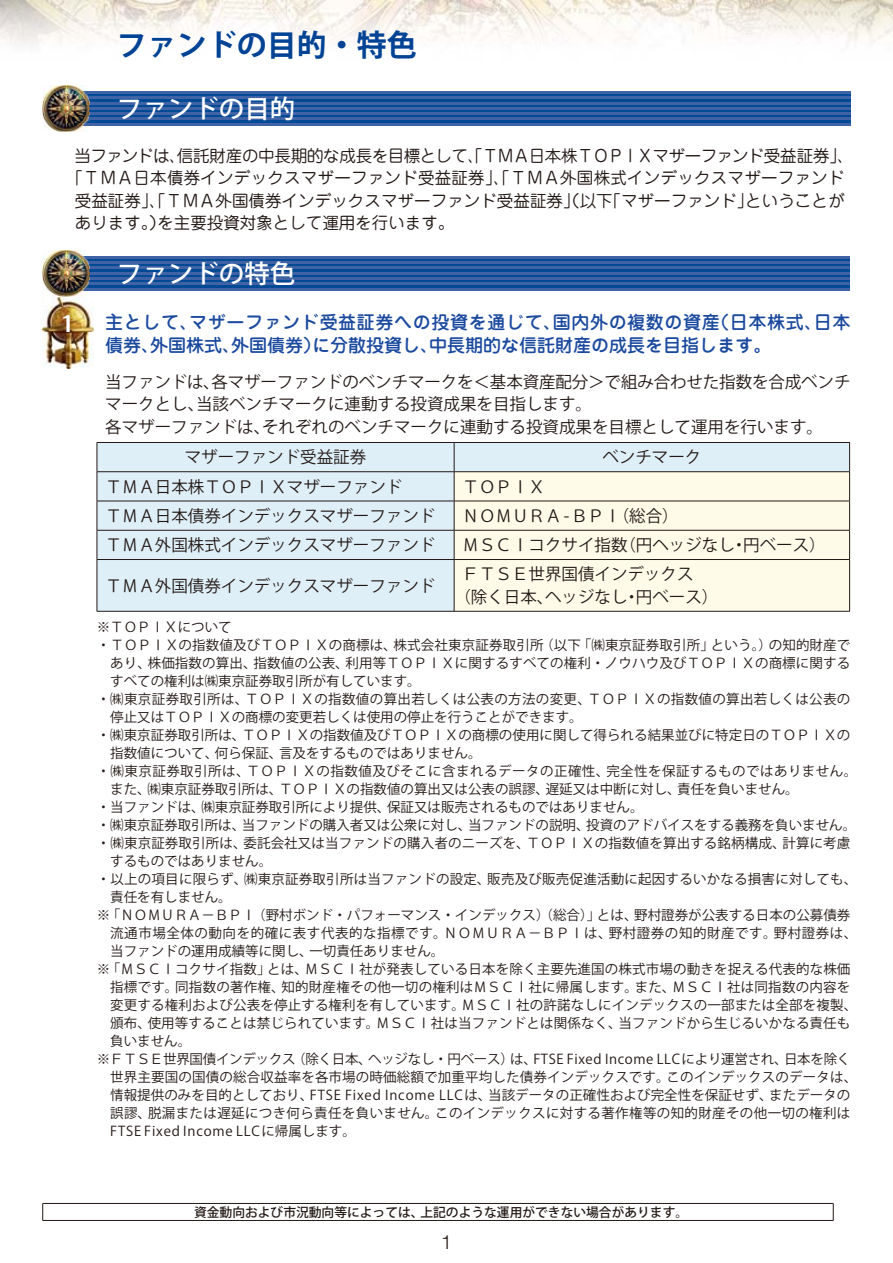
<style>
.page{position:relative;width:893px;height:1263px;background:#fff}
.page>*{position:absolute;margin:0;border:0;box-sizing:border-box;transform-origin:0 0}
.t1{font:30px "Koz Go Pro Bold 90 pv RKSJ H";color:#004294}
.t2{font:25.5px "Koz Go Pro Medium 90 pv RKSJ H";color:#fff}
.t3{font:21px "Folk Pro Bold 90 pv RKSJ H";color:#fff}
.t4{font:300 19.5px "Helvetica Neue LT Std";color:#231916}
.t5{font:18px/22.5px "Jun 34 Pro Medium 90 pv RKSJ H";letter-spacing:.035em;color:#1b4a9e}
.t6{font:16.5px/22.5px "Koz Go Pro Regular 90 pv RKSJ H";color:#231916}
.t7{font:16.5px "Jun 201 Pro Regular 90 pv RKSJ H";letter-spacing:.005em;color:#231916}
.t8{font:16.5px "Jun 201 Pro Regular 90 pv RKSJ H";letter-spacing:-.03em;color:#231916}
.t9{font:13.5px "Koz Go Pro Regular 90 pv RKSJ H";letter-spacing:.01em;color:#231916}
.t10{font:13.5px "Koz Go Pro Regular 90 pv RKSJ H";letter-spacing:-.02em;color:#231916}
.t11{font:13.5px "Koz Go Pro Regular 90 pv RKSJ H";letter-spacing:.035em;color:#231916}
.t12{font:13.5px "Koz Go Pro Regular 90 pv RKSJ H";letter-spacing:.04em;color:#231916}
.t13{font:13.5px "Koz Go Pro Regular 90 pv RKSJ H";letter-spacing:.06em;color:#231916}
.t14{font:12.75px "Koz Go Pro Medium 90 pv RKSJ H";color:#231916}
</style>
<div class="page">
<img style="left:0;top:0;width:893px;height:45px">
<svg style="left:89px;top:93px;width:761px;height:30px;background:#125099"></svg>
<hr style="left:89px;top:107px;width:761px;height:2px;background:#3f63a5">
<hr style="left:89px;top:113px;width:761px;height:2px;background:#3f63a5">
<hr style="left:89px;top:118px;width:761px;height:2px;background:#3f63a5">
<hr style="left:89px;top:123px;width:761px;height:2px;background:#3f63a5">
<hr style="left:89px;top:102px;width:761px;height:2px;background:#3f63a5">
<hr style="left:89px;top:97px;width:761px;height:2px;background:#3f63a5">
<hr style="left:89px;top:91px;width:761px;height:2px;background:#3f63a5">
<img style="left:43px;top:85px;width:46px;height:47px">
<img style="left:68px;top:93px;width:21px;height:30px">
<img style="left:68px;top:107px;width:21px;height:2px">
<img style="left:68px;top:113px;width:21px;height:2px">
<img style="left:68px;top:118px;width:21px;height:2px">
<img style="left:68px;top:123px;width:21px;height:2px">
<img style="left:68px;top:102px;width:21px;height:2px">
<img style="left:68px;top:97px;width:21px;height:2px">
<img style="left:68px;top:91px;width:21px;height:2px">
<svg style="left:89px;top:258px;width:761px;height:30px;background:#0e4e97"></svg>
<hr style="left:89px;top:272px;width:761px;height:2px;background:#3f63a5">
<hr style="left:89px;top:277px;width:761px;height:3px;background:#3f63a5">
<hr style="left:89px;top:283px;width:761px;height:2px;background:#3f63a5">
<hr style="left:89px;top:288px;width:761px;height:2px;background:#3f63a5">
<hr style="left:89px;top:267px;width:761px;height:2px;background:#3f63a5">
<hr style="left:89px;top:261px;width:761px;height:3px;background:#3f63a5">
<hr style="left:89px;top:256px;width:761px;height:2px;background:#3f63a5">
<img style="left:43px;top:250px;width:46px;height:47px">
<img style="left:68px;top:258px;width:21px;height:30px">
<img style="left:68px;top:272px;width:21px;height:2px">
<img style="left:68px;top:277px;width:21px;height:3px">
<img style="left:68px;top:283px;width:21px;height:2px">
<img style="left:68px;top:288px;width:21px;height:2px">
<img style="left:68px;top:267px;width:21px;height:2px">
<img style="left:68px;top:261px;width:21px;height:3px">
<img style="left:68px;top:256px;width:21px;height:2px">
<div style="left:454px;top:442px;width:396px;height:30px;background:#dfeff8"></div>
<div style="left:455px;top:472px;width:394px;height:139px;background:#fefbe8"></div>
<hr style="left:454px;top:442px;width:396px;height:1px;background:#231916">
<hr style="left:454px;top:471px;width:396px;height:1px;background:#231916">
<hr style="left:454px;top:501px;width:396px;height:1px;background:#231916">
<hr style="left:454px;top:530px;width:396px;height:1px;background:#231916">
<div style="left:97px;top:442px;width:358px;height:169px;background:#dfeff8"></div>
<svg style="left:849px;top:443px;width:1px;height:116px"></svg>
<hr style="left:97px;top:559px;width:357px;height:1px;background:#231916">
<hr style="left:97px;top:560px;width:1px;height:51px;background:#231916">
<hr style="left:454px;top:559px;width:396px;height:1px;background:#231916">
<hr style="left:454px;top:560px;width:1px;height:51px;background:#231916">
<hr style="left:849px;top:560px;width:1px;height:51px;background:#231916">
<hr style="left:97px;top:611px;width:753px;height:1px;background:#231916">
<hr style="left:43px;top:1203px;width:790px;height:1px;background:#231916">
<svg style="left:42px;top:1204px;width:1px;height:16px"></svg>
<svg style="left:833px;top:1204px;width:1px;height:16px"></svg>
<hr style="left:43px;top:1220px;width:790px;height:1px;background:#231916">
<img style="left:43px;top:298px;width:50px;height:70px">
<h1 class="t1" style="left:117px;top:34px;width:301px">ファンドの目的・特色</h1>
<h2 class="t2" style="left:117px;top:99px;width:180px">ファンドの目的</h2>
<p class="t8" style="left:75px;top:149px;width:780px">当ファンドは、信託財産の中長期的な成長を目標として、「ＴＭＡ日本株ＴＯＰＩＸマザーファンド受益証券」、</p>
<p class="t7" style="left:67px;top:172px;width:779px">「ＴＭＡ日本債券インデックスマザーファンド受益証券」、「ＴＭＡ外国株式インデックスマザーファンド</p>
<p class="t7" style="left:75px;top:194px;width:771px">受益証券」、「ＴＭＡ外国債券インデックスマザーファンド受益証券」（以下「マザーファンド」ということが</p>
<p class="t7" style="left:75px;top:217px;width:381px">あります。）を主要投資対象として運用を行います。</p>
<h3 class="t3" style="left:61px;top:316px;width:16px">1</h3>
<h2 class="t2" style="left:117px;top:264px;width:180px">ファンドの特色</h2>
<h3 class="t5" style="left:105px;top:314px;width:747px">主として、マザーファンド受益証券への投資を通じて、国内外の複数の資産（日本株式、日本債券、外国株式、外国債券）に分散投資し、中長期的な信託財産の成長を目指します。</h3>
<p class="t6" style="left:105px;top:372px;width:747px">当ファンドは、各マザーファンドのベンチマークを＜基本資産配分＞で組み合わせた指数を合成ベンチマークとし、当該ベンチマークに連動する投資成果を目指します。<br>各マザーファンドは、それぞれのベンチマークに連動する投資成果を目標として運用を行います。</p>
<p class="t6" style="left:185px;top:448px;width:183px">マザーファンド受益証券</p>
<p class="t6" style="left:602px;top:448px;width:100px">ベンチマーク</p>
<p class="t6" style="left:105px;top:477px;width:298px">ＴＭＡ日本株ＴＯＰＩＸマザーファンド</p>
<p class="t6" style="left:463px;top:477px;width:84px">ＴＯＰＩＸ</p>
<p class="t6" style="left:105px;top:507px;width:331px">ＴＭＡ日本債券インデックスマザーファンド</p>
<p class="t6" style="left:463px;top:507px;width:218px">ＮＯＭＵＲＡ - ＢＰＩ（総合）</p>
<p class="t6" style="left:105px;top:536px;width:331px">ＴＭＡ外国株式インデックスマザーファンド</p>
<p class="t6" style="left:463px;top:536px;width:365px">ＭＳＣＩコクサイ指数（円ヘッジなし・円ベース）</p>
<p class="t6" style="left:105px;top:576px;width:331px">ＴＭＡ外国債券インデックスマザーファンド</p>
<p class="t6" style="left:454px;top:565px;width:265px;text-indent:8px">ＦＴＳＥ世界国債インデックス<br>（除く日本、ヘッジなし・円ベース）</p>
<p class="t9" style="left:97px;top:621px;width:136px">※ＴＯＰＩＸについて</p>
<p class="t9" style="left:97px;top:639px;width:755px">・ＴＯＰＩＸの指数値及びＴＯＰＩＸの商標は、株式会社東京証券取引所（以下「㈱東京証券取引所」という。）の知的財産で</p>
<p class="t9" style="left:110px;top:657px;width:742px">あり、株価指数の算出、指数値の公表、利用等ＴＯＰＩＸに関するすべての権利・ノウハウ及びＴＯＰＩＸの商標に関する</p>
<p class="t9" style="left:110px;top:675px;width:312px">すべての権利は㈱東京証券取引所が有しています。</p>
<p class="t9" style="left:97px;top:693px;width:755px">・㈱東京証券取引所は、ＴＯＰＩＸの指数値の算出若しくは公表の方法の変更、ＴＯＰＩＸの指数値の算出若しくは公表の</p>
<p class="t9" style="left:110px;top:711px;width:474px">停止又はＴＯＰＩＸの商標の変更若しくは使用の停止を行うことができます。</p>
<p class="t9" style="left:97px;top:729px;width:755px">・㈱東京証券取引所は、ＴＯＰＩＸの指数値及びＴＯＰＩＸの商標の使用に関して得られる結果並びに特定日のＴＯＰＩＸの</p>
<p class="t9" style="left:110px;top:747px;width:373px">指数値について、何ら保証、言及をするものではありません。</p>
<p class="t11" style="left:97px;top:765px;width:762px">・㈱東京証券取引所は、ＴＯＰＩＸの指数値及びそこに含まれるデータの正確性、完全性を保証するものではありません。</p>
<p class="t9" style="left:110px;top:783px;width:690px">また、㈱東京証券取引所は、ＴＯＰＩＸの指数値の算出又は公表の誤謬、遅延又は中断に対し、責任を負いません。</p>
<p class="t9" style="left:97px;top:801px;width:548px">・当ファンドは、㈱東京証券取引所により提供、保証又は販売されるものではありません。</p>
<p class="t9" style="left:97px;top:819px;width:761px">・㈱東京証券取引所は、当ファンドの購入者又は公衆に対し、当ファンドの説明、投資のアドバイスをする義務を負いません。</p>
<p class="t9" style="left:97px;top:837px;width:755px">・㈱東京証券取引所は、委託会社又は当ファンドの購入者のニーズを、ＴＯＰＩＸの指数値を算出する銘柄構成、計算に考慮</p>
<p class="t9" style="left:110px;top:855px;width:163px">するものではありません。</p>
<p class="t9" style="left:97px;top:873px;width:762px">・以上の項目に限らず、㈱東京証券取引所は当ファンドの設定、販売及び販売促進活動に起因するいかなる損害に対しても、</p>
<p class="t9" style="left:110px;top:891px;width:123px">責任を有しません。</p>
<p class="t9" style="left:97px;top:909px;width:755px">※「ＮＯＭＵＲＡ－ＢＰＩ（野村ボンド・パフォーマンス・インデックス）（総合）」とは、野村證券が公表する日本の公募債券</p>
<p class="t12" style="left:110px;top:927px;width:748px">流通市場全体の動向を的確に表す代表的な指標です。ＮＯＭＵＲＡ－ＢＰＩは、野村證券の知的財産です。野村證券は、</p>
<p class="t9" style="left:110px;top:945px;width:336px">当ファンドの運用成績等に関し、一切責任ありません。</p>
<p class="t9" style="left:97px;top:963px;width:755px">※「ＭＳＣＩコクサイ指数」とは、ＭＳＣＩ社が発表している日本を除く主要先進国の株式市場の動きを捉える代表的な株価</p>
<p class="t9" style="left:110px;top:981px;width:742px">指標です。同指数の著作権、知的財産権その他一切の権利はＭＳＣＩ社に帰属します。また、ＭＳＣＩ社は同指数の内容を</p>
<p class="t9" style="left:110px;top:999px;width:748px">変更する権利および公表を停止する権利を有しています。ＭＳＣＩ社の許諾なしにインデックスの一部または全部を複製、</p>
<p class="t9" style="left:110px;top:1017px;width:742px">頒布、使用等することは禁じられています。ＭＳＣＩ社は当ファンドとは関係なく、当ファンドから生じるいかなる責任も</p>
<p class="t9" style="left:110px;top:1035px;width:82px">負いません。</p>
<p class="t10" style="left:97px;top:1053px;width:755px">※ＦＴＳＥ世界国債インデックス（除く日本、ヘッジなし・円ベース）は、FTSE Fixed Income LLCにより運営され、日本を除く</p>
<p class="t9" style="left:110px;top:1071px;width:748px">世界主要国の国債の総合収益率を各市場の時価総額で加重平均した債券インデックスです。このインデックスのデータは、</p>
<p class="t9" style="left:110px;top:1089px;width:742px">情報提供のみを目的としており、FTSE Fixed Income LLC は、当該データの正確性および完全性を保証せず、またデータの</p>
<p class="t9" style="left:110px;top:1107px;width:742px">誤謬、脱漏または遅延につき何ら責任を負いません。このインデックスに対する著作権等の知的財産その他一切の権利は</p>
<p class="t13" style="left:110px;top:1125px;width:247px">FTSE Fixed Income LLCに帰属します。</p>
<p class="t14" style="left:194px;top:1207px;width:496px">資金動向および市況動向等によっては、上記のような運用ができない場合があります。</p>
<h3 class="t4" style="left:441px;top:1231px;width:12px">1</h3>
</div>
